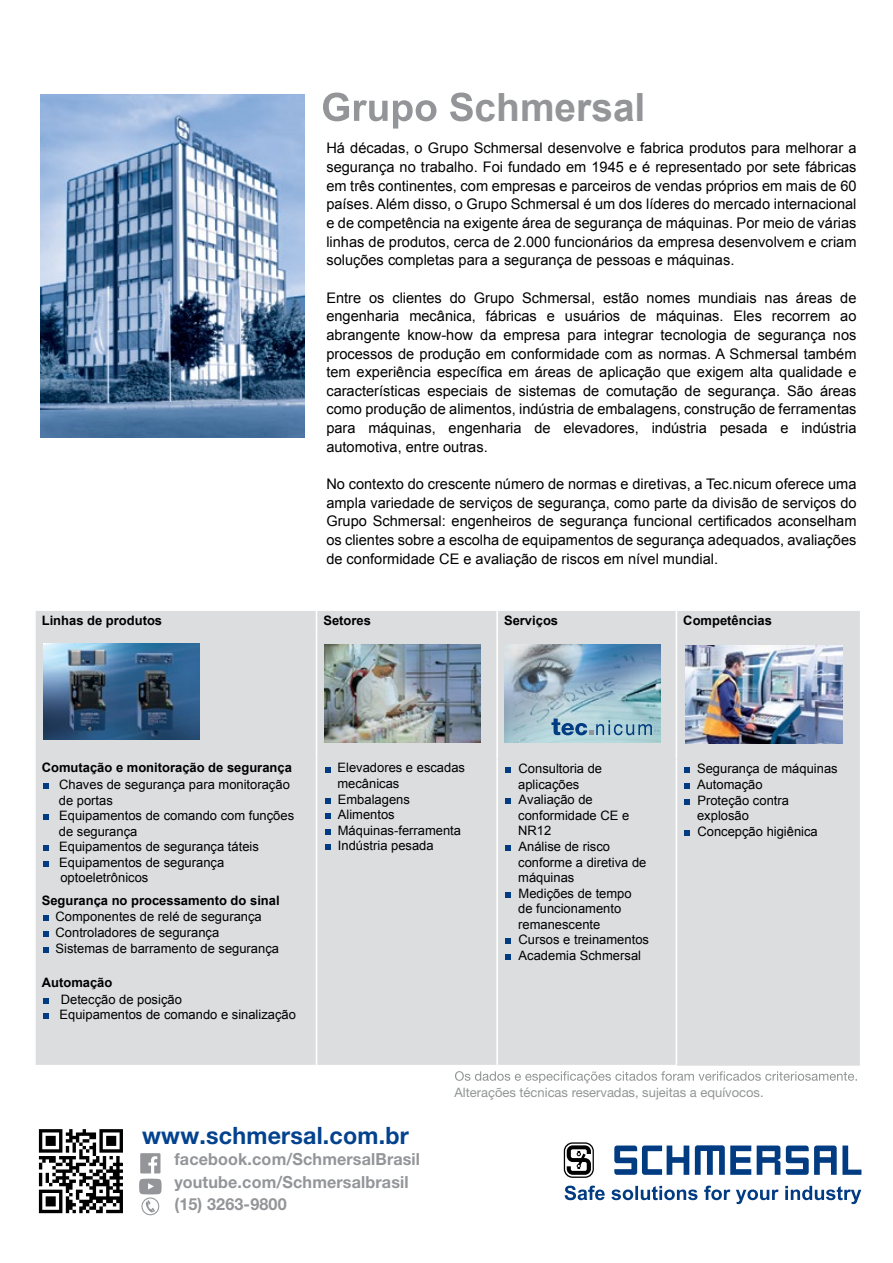
<style>
.page{position:relative;width:893px;height:1263px;background:#fff}
.page>*{position:absolute;margin:0;border:0;box-sizing:border-box;transform-origin:0 0}
.t1{font:700 38.85px "Arial";color:#939598}
.t2{font:700 24px "Helvetica Neue LT Std";letter-spacing:.01em;color:#03428e}
.t3{font:700 16.65px/22.6px "Helvetica Neue LT Std";letter-spacing:.01em;color:#939598}
.t4{font:14.55px/18.6px "Arial";color:#000;text-align:justify}
.t5{font:12.9px/15.6px "Arial";color:#000}
.t6{font:700 12.9px "Arial";color:#000}
.t7{font:12.9px "Helvetica Neue LT Std";color:#929595}
</style>
<div class="page">
<svg style="left:564px;top:1142px;width:30px;height:36px"></svg>
<svg style="left:614px;top:1145px;width:75px;height:30px"></svg>
<svg style="left:695px;top:1145px;width:56px;height:30px"></svg>
<svg style="left:757px;top:1145px;width:23px;height:30px"></svg>
<svg style="left:786px;top:1145px;width:75px;height:30px"></svg>
<svg style="left:565px;top:1185px;width:296px;height:19px"></svg>
<div style="left:36px;top:611px;width:824px;height:455px;background:#dcddde"></div>
<svg style="left:316px;top:611px;width:1px;height:28px"></svg>
<hr style="left:316px;top:639px;width:1px;height:120px;background:#fff">
<hr style="left:316px;top:759px;width:1px;height:306px;background:#fff">
<hr style="left:496px;top:759px;width:2px;height:306px;background:#fff">
<hr style="left:497px;top:1065px;width:180px;height:1px;background:#fff">
<hr style="left:496px;top:611px;width:2px;height:28px;background:#fff">
<svg style="left:676px;top:611px;width:1px;height:28px"></svg>
<hr style="left:496px;top:639px;width:2px;height:120px;background:#fff">
<hr style="left:676px;top:639px;width:1px;height:120px;background:#fff">
<hr style="left:676px;top:759px;width:1px;height:306px;background:#fff">
<hr style="left:34px;top:1065px;width:283px;height:1px;background:#fff">
<hr style="left:317px;top:1065px;width:180px;height:1px;background:#fff">
<img style="left:40px;top:94px;width:264px;height:344px">
<svg style="left:323px;top:93px;width:150px;height:36px"></svg>
<img style="left:43px;top:643px;width:156px;height:96px">
<img style="left:324px;top:644px;width:157px;height:99px">
<img style="left:504px;top:644px;width:156px;height:99px">
<svg style="left:551px;top:718px;width:101px;height:17px;background:#81a8c0"></svg>
<img style="left:686px;top:645px;width:156px;height:99px">
<svg style="left:43px;top:783px;width:6px;height:6px"></svg>
<svg style="left:43px;top:814px;width:6px;height:6px"></svg>
<svg style="left:43px;top:845px;width:6px;height:6px"></svg>
<svg style="left:43px;top:861px;width:6px;height:6px"></svg>
<svg style="left:43px;top:915px;width:6px;height:6px"></svg>
<svg style="left:43px;top:931px;width:6px;height:6px"></svg>
<svg style="left:43px;top:947px;width:6px;height:6px"></svg>
<svg style="left:43px;top:998px;width:6px;height:6px"></svg>
<svg style="left:43px;top:1013px;width:6px;height:6px"></svg>
<svg style="left:325px;top:766px;width:6px;height:6px"></svg>
<svg style="left:325px;top:798px;width:6px;height:6px"></svg>
<svg style="left:325px;top:813px;width:6px;height:6px"></svg>
<svg style="left:325px;top:829px;width:6px;height:6px"></svg>
<svg style="left:325px;top:844px;width:6px;height:6px"></svg>
<svg style="left:505px;top:767px;width:6px;height:6px"></svg>
<svg style="left:505px;top:798px;width:6px;height:6px"></svg>
<svg style="left:505px;top:845px;width:6px;height:6px"></svg>
<svg style="left:505px;top:892px;width:6px;height:6px"></svg>
<svg style="left:505px;top:938px;width:6px;height:6px"></svg>
<svg style="left:505px;top:954px;width:6px;height:6px"></svg>
<svg style="left:684px;top:767px;width:6px;height:6px"></svg>
<svg style="left:684px;top:783px;width:6px;height:6px"></svg>
<svg style="left:684px;top:798px;width:6px;height:6px"></svg>
<svg style="left:684px;top:830px;width:6px;height:6px"></svg>
<div style="left:36px;top:1126px;width:90px;height:90px;background:linear-gradient(to bottom,#f7f7f7,#f6f6f6)"></div>
<svg style="left:39px;top:1129px;width:84px;height:84px"></svg>
<svg style="left:140px;top:1153px;width:20px;height:20px"></svg>
<svg style="left:139px;top:1179px;width:23px;height:36px"></svg>
<svg style="left:455px;top:1071px;width:402px;height:12px"></svg>
<h1 class="t1" style="left:475px;top:86px;width:172px">chmersal</h1>
<p class="t4" style="left:326px;top:139px;width:532px">Há décadas, o Grupo Schmersal desenvolve e fabrica produtos para melhorar a segurança no trabalho. Foi fundado em 1945 e é representado por sete fábricas em três continentes, com empresas e parceiros de vendas próprios em mais de 60 países. Além disso, o Grupo Schmersal é um dos líderes do mercado internacional e de competência na exigente área de segurança de máquinas. Por meio de várias linhas de produtos, cerca de 2.000 funcionários da empresa desenvolvem e criam soluções completas para a segurança de pessoas e máquinas.</p>
<p class="t4" style="left:326px;top:288px;width:532px">Entre os clientes do Grupo Schmersal, estão nomes mundiais nas áreas de engenharia mecânica, fábricas e usuários de máquinas. Eles recorrem ao abrangente know-how da empresa para integrar tecnologia de segurança nos processos de produção em conformidade com as normas. A Schmersal também tem experiência específica em áreas de aplicação que exigem alta qualidade e características especiais de sistemas de comutação de segurança. São áreas como produção de alimentos, indústria de embalagens, construção de ferramentas para máquinas, engenharia de elevadores, indústria pesada e indústria automotiva, entre outras.</p>
<p class="t4" style="left:326px;top:475px;width:532px">No contexto do crescente número de normas e diretivas, a Tec.nicum oferece uma ampla variedade de serviços de segurança, como parte da divisão de serviços do Grupo Schmersal: engenheiros de segurança funcional certificados aconselham os clientes sobre a escolha de equipamentos de segurança adequados, avaliações de conformidade CE e avaliação de riscos em nível mundial.</p>
<p class="t6" style="left:42px;top:613px;width:122px">Linhas de produtos</p>
<p class="t6" style="left:323px;top:613px;width:49px">Setores</p>
<p class="t6" style="left:504px;top:613px;width:56px">Serviços</p>
<p class="t6" style="left:683px;top:613px;width:90px">Competências</p>
<p class="t6" style="left:42px;top:760px;width:252px">Comutação e monitoração de segurança</p>
<p class="t5" style="left:59px;top:777px;width:237px">Chaves de segurança para monitoração de portas<br>Equipamentos de comando com funções de segurança<br>Equipamentos de segurança táteis<br>Equipamentos de segurança optoeletrônicos</p>
<p class="t6" style="left:42px;top:893px;width:239px">Segurança no processamento do sinal</p>
<p class="t5" style="left:56px;top:908px;width:225px;line-height:16.2px">Componentes de relé de segurança<br>Controladores de segurança<br>Sistemas de barramento de segurança</p>
<p class="t6" style="left:42px;top:975px;width:72px">Automação</p>
<p class="t5" style="left:60px;top:991px;width:238px">Detecção de posição<br>Equipamentos de comando e sinalização</p>
<p class="t5" style="left:337px;top:760px;width:129px">Elevadores e escadas mecânicas<br>Embalagens<br>Alimentos<br>Máquinas-ferramenta<br>Indústria pesada</p>
<p class="t5" style="left:518px;top:761px;width:132px">Consultoria de aplicações<br>Avaliação de conformidade CE e<br>NR12<br>Análise de risco conforme a diretiva de máquinas<br>Medições de tempo<br>de funcionamento remanescente<br>Cursos e treinamentos<br>Academia Schmersal</p>
<p class="t5" style="left:697px;top:761px;width:142px">Segurança de máquinas<br>Automação<br>Proteção contra explosão<br>Concepção higiênica</p>
<p class="t7" style="left:454px;top:1085px;width:311px">Alterações técnicas reservadas, sujeitas a equívocos.</p>
<h2 class="t2" style="left:142px;top:1120px;width:268px">www.schmersal.com.br</h2>
<p class="t3" style="left:174px;top:1147px;width:247px">facebook.com/SchmersalBrasil youtube.com/Schmersalbrasil (15) 3263-9800</p>
</div>
